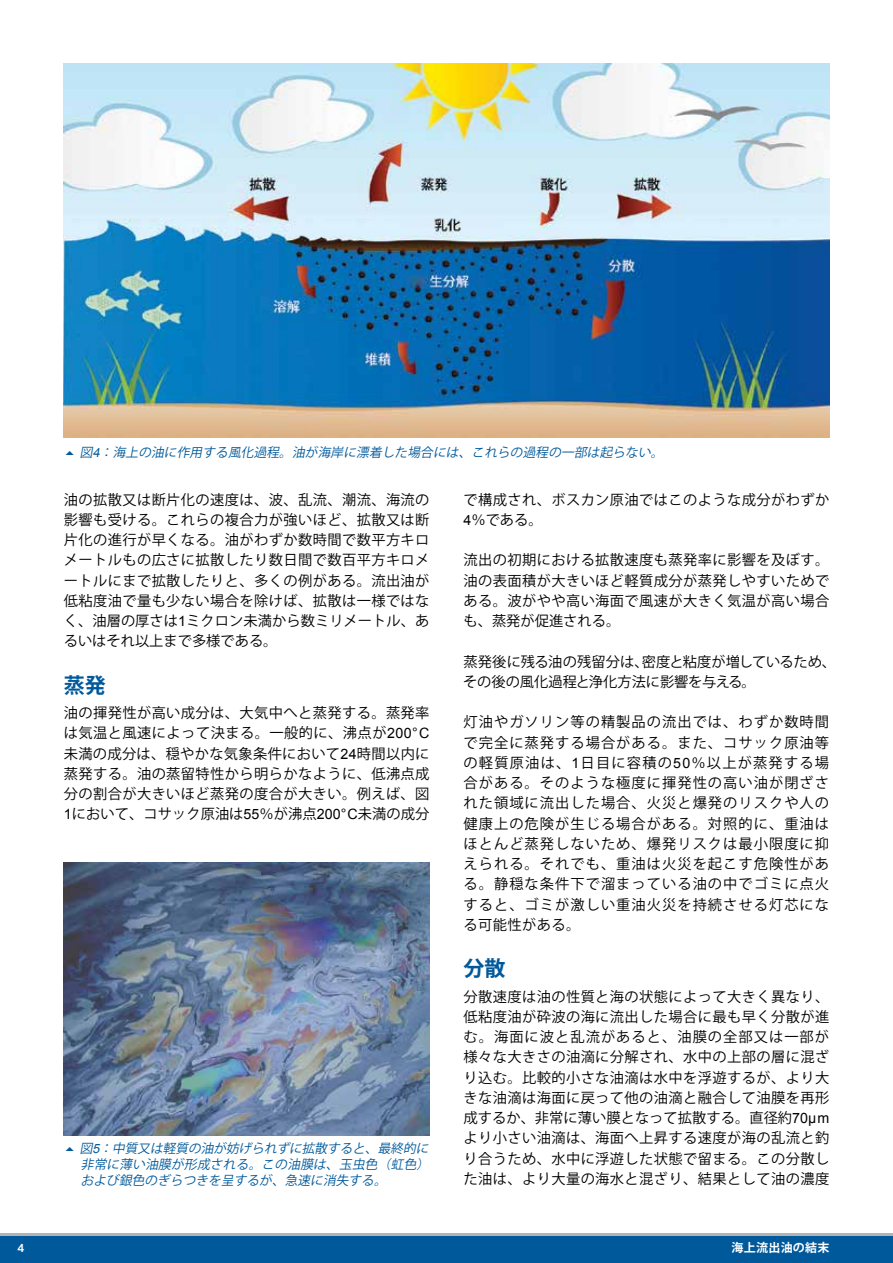
<style>
.page{position:relative;width:893px;height:1263px;background:#fff}
.page>*{position:absolute;margin:0;border:0;box-sizing:border-box;transform-origin:0 0}
.t1{font:700 21px "Koz Go Std";color:#00599b}
.t2{font:14.25px/20.2px "Koz Go Std";letter-spacing:.03em;color:#000;text-align:justify}
.t3{font:14.25px/20.2px "Koz Go Std";color:#000}
.t4{font:italic 12.75px/15.8px "Koz Go Std";color:#00599b;text-align:justify}
.t5{font:700 12px "Koz Go Std";letter-spacing:.025em;color:#fff}
.t6{font:600 12px "Foundry Sans";color:#fff}
.s1{font-family:"Arial"}
</style>
<div class="page">
<svg style="left:0;top:1233px;width:893px;height:30px"></svg>
<img style="left:64px;top:64px;width:765px;height:374px">
<img style="left:64px;top:862px;width:365px;height:273px">
<p class="t4" style="left:80px;top:445px;width:588px">図<span class="s1">4</span>：海上の油に作用する風化過程。油が海岸に漂着した場合には、これらの過程の一部は起らない。</p>
<p class="t2" style="left:64px;top:490px;width:367px">油の拡散又は断片化の速度は、波、乱流、潮流、海流の影響も受ける。これらの複合力が強いほど、拡散又は断片化の進行が早くなる。油がわずか数時間で数平方キロメートルもの広さに拡散したり数日間で数百平方キロメートルにまで拡散したりと、多くの例がある。流出油が低粘度油で量も少ない場合を除けば、拡散は一様ではなく、油層の厚さは<span class="s1">1</span>ミクロン未満から数ミリメートル、あるいはそれ以上まで多様である。</p>
<h1 class="t1" style="left:64px;top:671px;width:43px">蒸発</h1>
<p class="t2" style="left:64px;top:703px;width:367px">油の揮発性が高い成分は、大気中へと蒸発する。蒸発率は気温と風速によって決まる。一般的に、沸点が<span class="s1">200°C</span>未満の成分は、穏やかな気象条件において<span class="s1">24</span>時間以内に蒸発する。油の蒸留特性から明らかなように、低沸点成分の割合が大きいほど蒸発の度合が大きい。例えば、図<span class="s1">1</span>において、コサック原油は<span class="s1">55</span>％が沸点<span class="s1">200°C</span>未満の成分</p>
<p class="t4" style="left:80px;top:1141px;width:354px">図<span class="s1">5</span>：中質又は軽質の油が妨げられずに拡散すると、最終的に非常に薄い油膜が形成される。この油膜は、玉虫色（虹色）および銀色のぎらつきを呈するが、急速に消失する。</p>
<p class="t2" style="left:463px;top:490px;width:367px">で構成され、ボスカン原油ではこのような成分がわずか<br><span class="s1">4</span>％である。</p>
<p class="t2" style="left:463px;top:550px;width:367px">流出の初期における拡散速度も蒸発率に影響を及ぼす。油の表面積が大きいほど軽質成分が蒸発しやすいためである。波がやや高い海面で風速が大きく気温が高い場合も、蒸発が促進される。</p>
<p class="t3" style="left:463px;top:652px;width:374px">蒸発後に残る油の残留分は、密度と粘度が増しているため、その後の風化過程と浄化方法に影響を与える。</p>
<p class="t2" style="left:463px;top:712px;width:367px">灯油やガソリン等の精製品の流出では、わずか数時間で完全に蒸発する場合がある。また、コサック原油等の軽質原油は、<span class="s1">1</span>日目に容積の<span class="s1">50</span>％以上が蒸発する場合がある。そのような極度に揮発性の高い油が閉ざされた領域に流出した場合、火災と爆発のリスクや人の健康上の危険が生じる場合がある。対照的に、重油はほとんど蒸発しないため、爆発リスクは最小限度に抑えられる。それでも、重油は火災を起こす危険性がある。静穏な条件下で溜まっている油の中でゴミに点火すると、ゴミが激しい重油火災を持続させる灯芯になる可能性がある。</p>
<h1 class="t1" style="left:463px;top:955px;width:43px">分散</h1>
<p class="t2" style="left:463px;top:987px;width:367px">分散速度は油の性質と海の状態によって大きく異なり、低粘度油が砕波の海に流出した場合に最も早く分散が進む。海面に波と乱流があると、油膜の全部又は一部が様々な大きさの油滴に分解され、水中の上部の層に混ざり込む。比較的小さな油滴は水中を浮遊するが、より大きな油滴は海面に戻って他の油滴と融合して油膜を再形成するか、非常に薄い膜となって拡散する。直径約<span class="s1">70µm</span>より小さい油滴は、海面へ上昇する速度が海の乱流と釣り合うため、水中に浮遊した状態で留まる。この分散した油は、より大量の海水と混ざり、結果として油の濃度</p>
<p class="t6" style="left:18px;top:1241px;width:8px">4</p>
<p class="t5" style="left:731px;top:1239px;width:100px">海上流出油の結末</p>
</div>
